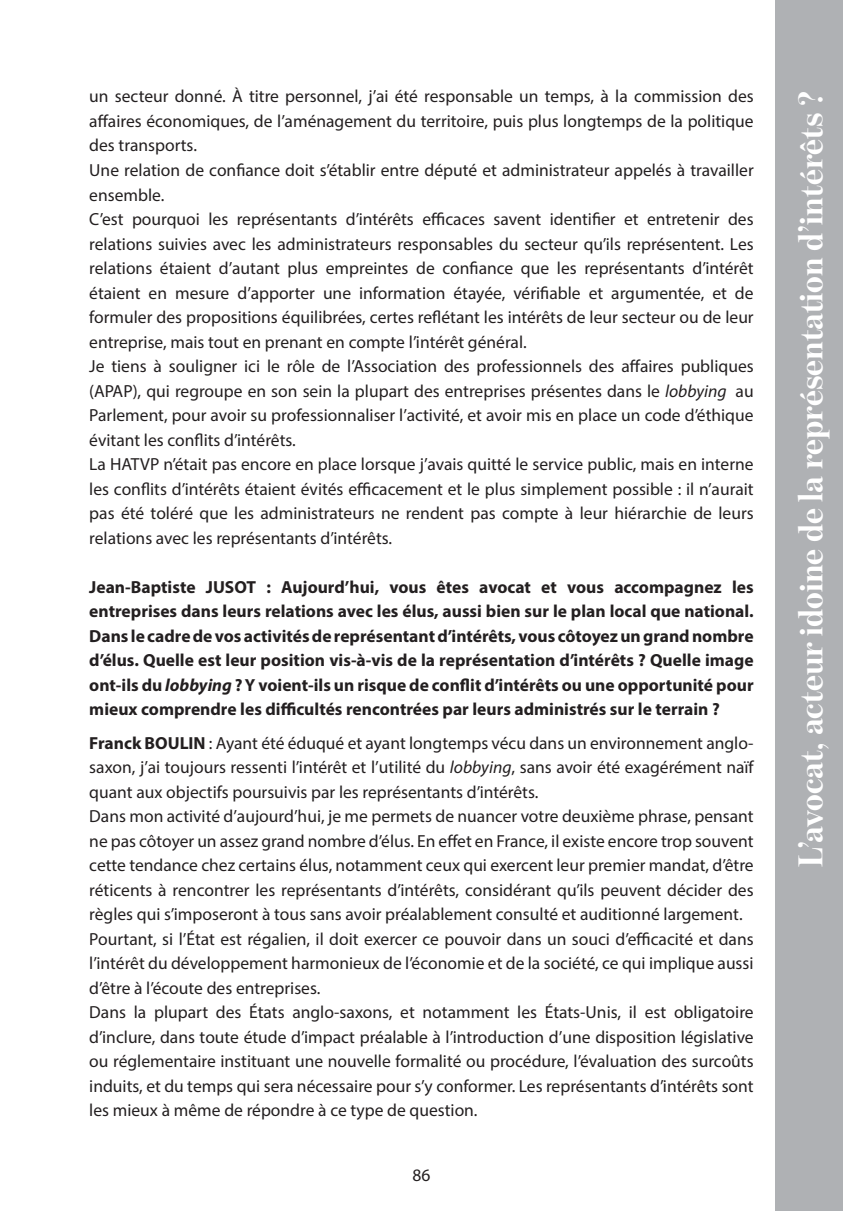
<style>
.page{position:relative;width:843px;height:1211px;background:#fff}
.page>*{position:absolute;margin:0;border:0;box-sizing:border-box;transform-origin:0 0}
.t1{font:700 35px "Benton Mod Disp";color:#fff}
.t2{font:17.5px/24.5px "Myriad Pro";color:#231f20}
.t3{font:700 17.5px/24.5px "Myriad Pro";color:#231f20;text-align:justify}
.s1{font-style:italic}
.s2{font-weight:700}
</style>
<div class="page">
<div style="left:775px;top:0;width:68px;height:1210px;background:#afb1b4"></div>
<p class="t2" style="left:89px;top:84px;width:666px">un secteur donné. À titre personnel, j’ai été responsable un temps, à la commission des affaires économiques, de l’aménagement du territoire, puis plus longtemps de la politique des transports.<br>Une relation de confiance doit s’établir entre député et administrateur appelés à travailler ensemble.<br>C’est pourquoi les représentants d’intérêts efficaces savent identifier et entretenir des relations suivies avec les administrateurs responsables du secteur qu’ils représentent. Les relations étaient d’autant plus empreintes de confiance que les représentants d’intérêt étaient en mesure d’apporter une information étayée, vérifiable et argumentée, et de formuler des propositions équilibrées, certes reflétant les intérêts de leur secteur ou de leur entreprise, mais tout en prenant en compte l’intérêt général.<br>Je tiens à souligner ici le rôle de l’Association des professionnels des affaires publiques (APAP), qui regroupe en son sein la plupart des entreprises présentes dans le <span class="s1">lobbying</span> au Parlement, pour avoir su professionnaliser l’activité, et avoir mis en place un code d’éthique évitant les conflits d’intérêts.<br>La HATVP n’était pas encore en place lorsque j’avais quitté le service public, mais en interne les conflits d’intérêts étaient évités efficacement et le plus simplement possible : il n’aurait pas été toléré que les administrateurs ne rendent pas compte à leur hiérarchie de leurs relations avec les représentants d’intérêts.</p>
<p class="t3" style="left:89px;top:574px;width:666px">Jean-Baptiste JUSOT : Aujourd’hui, vous êtes avocat et vous accompagnez les entreprises dans leurs relations avec les élus, aussi bien sur le plan local que national.<br>Dans le cadre de vos activités de représentant d’intérêts, vous côtoyez un grand nombre d’élus. Quelle est leur position vis-à-vis de la représentation d’intérêts ? Quelle image ont-ils du <span class="s1">lobbying</span> ? Y voient-ils un risque de conflit d’intérêts ou une opportunité pour mieux comprendre les difficultés rencontrées par leurs administrés sur le terrain ?</p>
<p class="t2" style="left:89px;top:730px;width:666px"><span class="s2">Franck BOULIN</span> : Ayant été éduqué et ayant longtemps vécu dans un environnement anglo&shy;saxon, j’ai toujours ressenti l’intérêt et l’utilité du <span class="s1">lobbying</span>, sans avoir été exagérément naïf quant aux objectifs poursuivis par les représentants d’intérêts.<br>Dans mon activité d’aujourd’hui, je me permets de nuancer votre deuxième phrase, pensant ne pas côtoyer un assez grand nombre d’élus. En effet en France, il existe encore trop souvent cette tendance chez certains élus, notamment ceux qui exercent leur premier mandat, d’être réticents à rencontrer les représentants d’intérêts, considérant qu’ils peuvent décider des règles qui s’imposeront à tous sans avoir préalablement consulté et auditionné largement.<br>Pourtant, si l’État est régalien, il doit exercer ce pouvoir dans un souci d’efficacité et dans l’intérêt du développement harmonieux de l’économie et de la société, ce qui implique aussi d’être à l’écoute des entreprises.<br>Dans la plupart des États anglo-saxons, et notamment les États-Unis, il est obligatoire d’inclure, dans toute étude d’impact préalable à l’introduction d’une disposition législative ou réglementaire instituant une nouvelle formalité ou procédure, l’évaluation des surcoûts induits, et du temps qui sera nécessaire pour s’y conformer. Les représentants d’intérêts sont les mieux à même de répondre à ce type de question.</p>
<p class="t2" style="left:412px;top:1162px;width:19px">86</p>
<h1 class="t1" style="left:791px;top:866px;width:777px;rotate:-90deg">L’avocat, acteur idoine de la représentation d’intérêts ?</h1>
</div>
